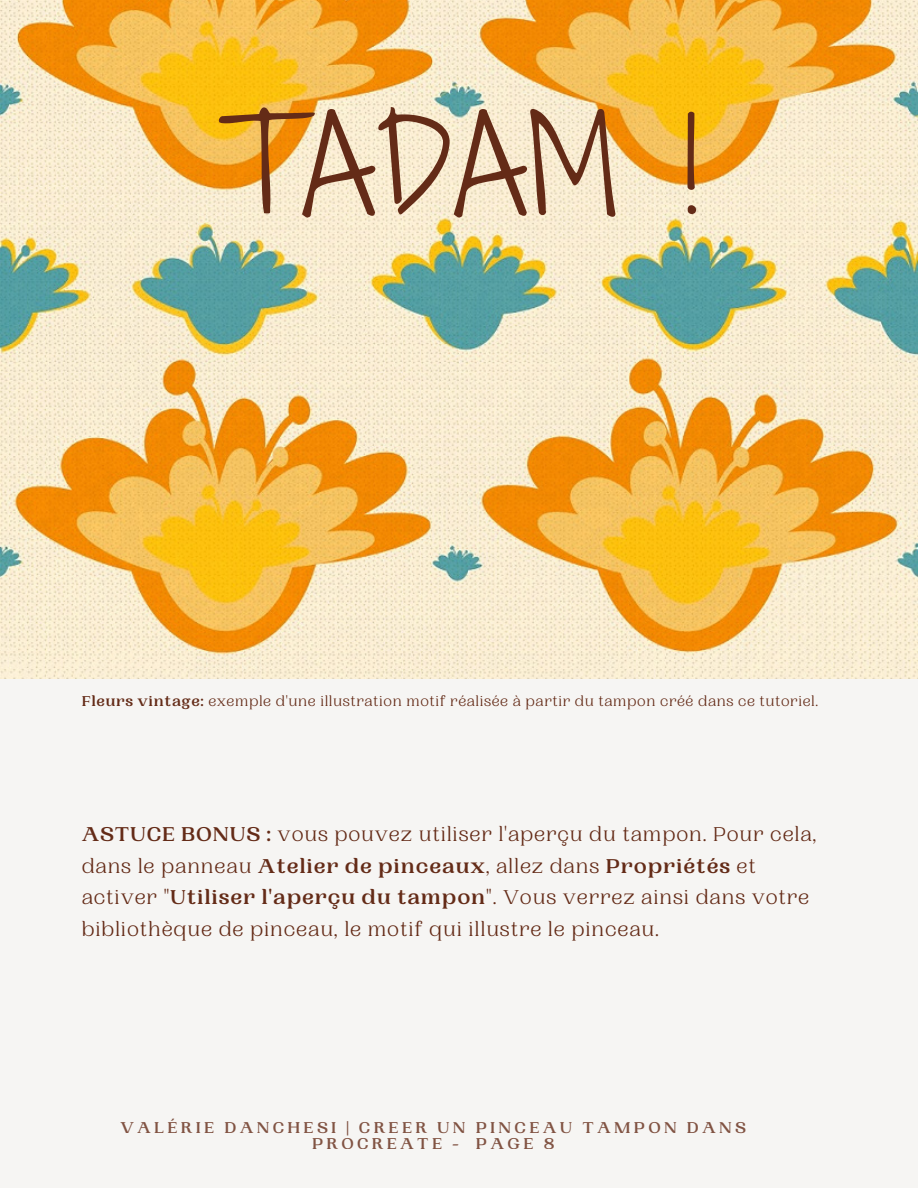
<style>
.page{position:relative;width:918px;height:1188px;background:#f6f5f3}
.page>*{position:absolute;margin:0;border:0;box-sizing:border-box;transform-origin:0 0}
.t1{font:124.05px "Shadows Into Light Two";letter-spacing:.01em;color:#642b17}
.t2{font:21px/31.5px "PP Woodland";letter-spacing:.04em;color:#642b17}
.t3{font:700 16.5px/15.8px "PP Woodland";letter-spacing:.2em;color:#642b17;text-align:center}
.t4{font:15px "PP Woodland";letter-spacing:.04em;color:#642b17}
.s1{font-weight:700}
</style>
<div class="page">
<img style="left:0;top:0;width:918px;height:678px">
<h1 class="t1" style="left:219px;top:76px;width:482px">TADAM !</h1>
<p class="t4" style="left:82px;top:693px;width:738px"><span class="s1">Fleurs vintage:</span> exemple d'une illustration motif réalisée à partir du tampon créé dans ce tutoriel.</p>
<p class="t2" style="left:82px;top:819px;width:736px"><span class="s1">ASTUCE BONUS :</span> vous pouvez utiliser l'aperçu du tampon. Pour cela, dans le panneau <span class="s1">Atelier de pinceaux</span>, allez dans <span class="s1">Propriétés</span> et activer "<span class="s1">Utiliser l'aperçu du tampon</span>". Vous verrez ainsi dans votre bibliothèque de pinceau, le motif qui illustre le pinceau.</p>
<p class="t3" style="left:120px;top:1120px;width:627px">VALÉRIE DANCHESI | CREER UN PINCEAU TAMPON DANS<br>PROCREATE - PAGE 8</p>
</div>
